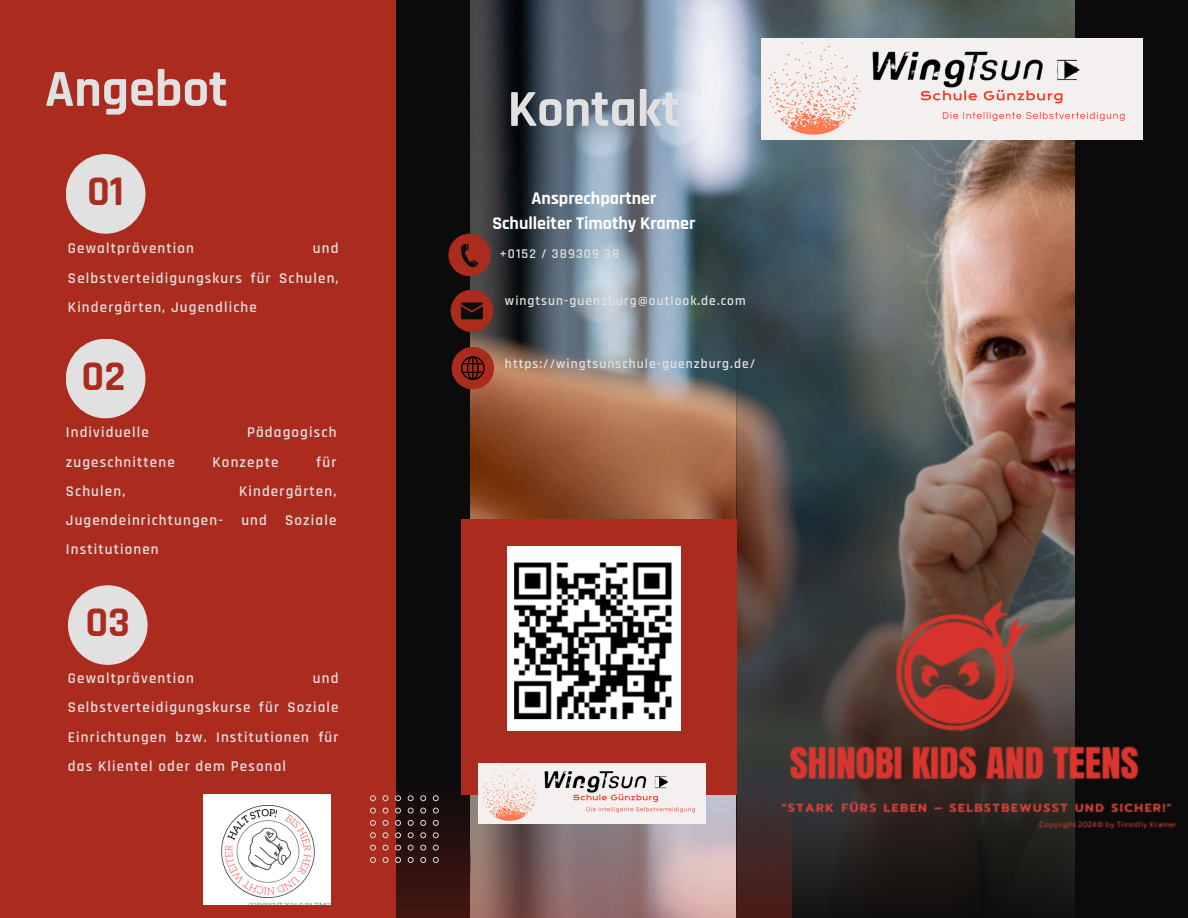
<style>
.page{position:relative;width:1188px;height:918px;background:#0b0b0b}
.page>*{position:absolute;margin:0;border:0;box-sizing:border-box;transform-origin:0 0}
.t1{font:700 52.5px "Rajdhani";color:#e1e1e1}
.t2{font:700 42.75px "Rajdhani";color:#ab2b1f}
.t3{font:700 18px/24.8px "Rajdhani";color:#fff;text-align:center}
.t4{font:600 15px/29.2px "Rajdhani";letter-spacing:.075em;color:#e1e1e1;text-align:justify}
.t5{font:600 13.5px "Rajdhani";letter-spacing:.075em;color:#e1e1e1}
</style>
<div class="page">
<img style="left:471px;top:0;width:604px;height:776px">
<img style="left:737px;top:314px;width:409px;height:595px">
<div style="left:0;top:0;width:396px;height:918px;background:#ab2b1f"></div>
<svg style="left:396px;top:776px;width:396px;height:142px;background:#7a5f5f"></svg>
<div style="left:448px;top:234px;width:43px;height:42px;background:#ab2b1f;border-radius:50%"></div>
<div style="left:66px;top:154px;width:79px;height:80px;background:#e1e1e1;border-radius:50%"></div>
<div style="left:66px;top:339px;width:79px;height:79px;background:#e1e1e1;border-radius:50%"></div>
<div style="left:451px;top:290px;width:42px;height:42px;background:#ab2b1f;border-radius:50%"></div>
<svg style="left:461px;top:244px;width:17px;height:23px"></svg>
<div style="left:452px;top:347px;width:42px;height:42px;background:#ab2b1f;border-radius:50%"></div>
<svg style="left:461px;top:302px;width:22px;height:17px"></svg>
<div style="left:68px;top:585px;width:80px;height:80px;background:#e1e1e1;border-radius:50%"></div>
<svg style="left:370px;top:795px;width:69px;height:67px"></svg>
<img style="left:751px;top:731px;width:426px;height:97px">
<img style="left:792px;top:569px;width:347px;height:176px">
<img style="left:761px;top:39px;width:381px;height:100px">
<div style="left:461px;top:520px;width:275px;height:275px;background:#ab2b1f"></div>
<svg style="left:461px;top:356px;width:24px;height:24px"></svg>
<img style="left:508px;top:546px;width:172px;height:185px">
<img style="left:478px;top:764px;width:228px;height:59px">
<img style="left:204px;top:795px;width:127px;height:109px">
<h1 class="t1" style="left:45px;top:57px;width:184px">Angebot</h1>
<p class="t2" style="left:87px;top:165px;width:39px">01</p>
<p class="t4" style="left:68px;top:234px;width:272px;text-indent:245px">und Selbstverteidigungskurs für Schulen, Kindergärten, Jugendliche</p>
<p class="t4" style="left:68px;top:234px;width:128px">Gewaltprävention</p>
<p class="t2" style="left:82px;top:350px;width:45px">02</p>
<p class="t4" style="left:66px;top:418px;width:85px">Individuelle</p>
<p class="t4" style="left:247px;top:418px;width:91px">Pädagogisch</p>
<p class="t4" style="left:66px;top:448px;width:110px">zugeschnittene</p>
<p class="t4" style="left:213px;top:448px;width:67px">Konzepte</p>
<p class="t4" style="left:316px;top:448px;width:22px">für</p>
<p class="t4" style="left:66px;top:477px;width:61px">Schulen,</p>
<p class="t4" style="left:66px;top:477px;width:272px;text-indent:173px">Kindergärten, Jugendeinrichtungen- und Soziale Institutionen</p>
<p class="t2" style="left:85px;top:597px;width:46px">03</p>
<p class="t4" style="left:68px;top:664px;width:272px;text-indent:245px">und Selbstverteidigungskurse für Soziale Einrichtungen bzw. Institutionen für das Klientel oder dem Pesonal</p>
<p class="t4" style="left:68px;top:664px;width:128px">Gewaltprävention</p>
<p class="t1" style="left:508px;top:77px;width:174px">Kontakt</p>
<p class="t3" style="left:492px;top:187px;width:204px">Ansprechpartner<br>Schulleiter Timothy Kramer</p>
<p class="t5" style="left:500px;top:245px;width:121px">+0152 / 389309 38</p>
<p class="t5" style="left:505px;top:293px;width:242px">wingtsun-guenzburg@outlook.de.com</p>
<p class="t5" style="left:505px;top:355px;width:252px">https://wingtsunschule-guenzburg.de/</p>
</div>
